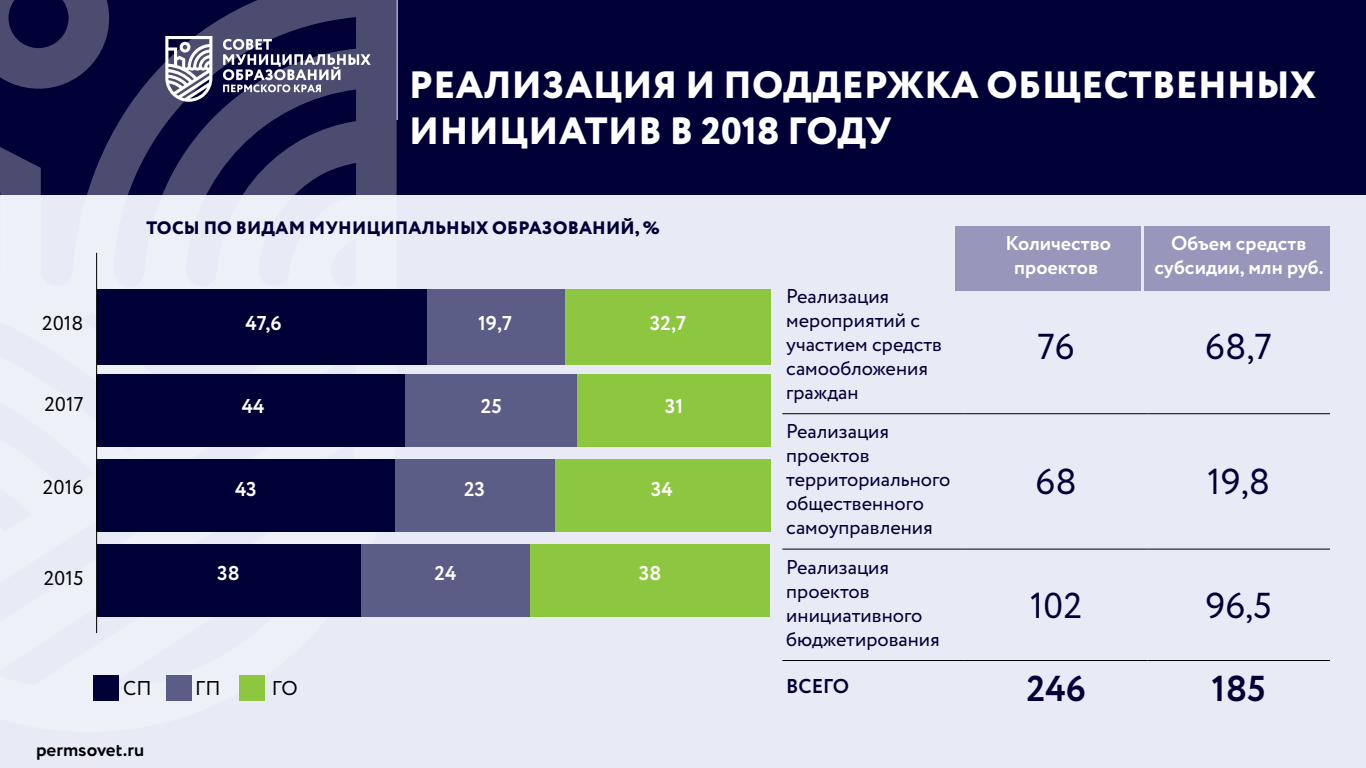
<style>
.page{position:relative;width:1366px;height:768px;background:#fff}
.page>*{position:absolute;margin:0;border:0;box-sizing:border-box;transform-origin:0 0}
.t1{font:800 38px/45.6px "Circe";letter-spacing:.01em;color:#fff}
.t2{font:36px "Circe";color:#000036}
.t3{font:700 36px "Circe";color:#000036}
.t4{font:20px/24px "Circe";color:#000036}
.t5{font:700 20px/24px "Circe";color:#fff;text-align:center}
.t6{font:20px "Circe";color:#000}
.t7{font:700 20px "Circe";color:#000036}
.t8{font:700 19px "Circe";color:#000}
.t9{font:800 18px "Circe";letter-spacing:.01em;color:#000036}
</style>
<div class="page">
<div style="left:0;top:195px;width:1366px;height:573px;background:#e8eaf6"></div>
<div style="left:0;top:0;width:1366px;height:195px;background:#000036"></div>
<svg style="left:0;top:0;width:397px;height:701px"></svg>
<svg style="left:165px;top:36px;width:206px;height:66px"></svg>
<hr style="left:397px;top:0;width:1px;height:120px;background:#fff">
<div style="left:1144px;top:226px;width:186px;height:65px;background:#9896bb"></div>
<div style="left:955px;top:226px;width:185px;height:65px;background:#9896bb"></div>
<hr style="left:782px;top:413px;width:183px;height:1px;background:#000">
<hr style="left:965px;top:413px;width:182px;height:1px;background:#000">
<hr style="left:1147px;top:413px;width:183px;height:1px;background:#000">
<hr style="left:782px;top:549px;width:183px;height:1px;background:#000">
<hr style="left:965px;top:549px;width:182px;height:1px;background:#000">
<hr style="left:1147px;top:549px;width:183px;height:1px;background:#000">
<hr style="left:782px;top:660px;width:183px;height:1px;background:#000">
<hr style="left:965px;top:660px;width:182px;height:1px;background:#000">
<hr style="left:1147px;top:660px;width:183px;height:1px;background:#000">
<div style="left:97px;top:289px;width:331px;height:75px;background:#000036"></div>
<div style="left:97px;top:374px;width:308px;height:73px;background:#000036"></div>
<div style="left:97px;top:459px;width:298px;height:73px;background:#000036"></div>
<div style="left:97px;top:545px;width:264px;height:72px;background:#000036"></div>
<div style="left:428px;top:289px;width:137px;height:75px;background:#5b5d86"></div>
<div style="left:405px;top:374px;width:172px;height:73px;background:#5b5d86"></div>
<div style="left:395px;top:459px;width:160px;height:73px;background:#5b5d86"></div>
<div style="left:361px;top:545px;width:169px;height:72px;background:#5b5d86"></div>
<div style="left:565px;top:289px;width:205px;height:75px;background:#8dc63f"></div>
<div style="left:577px;top:374px;width:193px;height:73px;background:#8dc63f"></div>
<div style="left:555px;top:459px;width:215px;height:73px;background:#8dc63f"></div>
<div style="left:530px;top:545px;width:240px;height:72px;background:#8dc63f"></div>
<hr style="left:96px;top:253px;width:1px;height:380px;background:#000">
<div style="left:93px;top:675px;width:25px;height:25px;background:#000036"></div>
<div style="left:166px;top:675px;width:25px;height:25px;background:#5b5d86"></div>
<div style="left:239px;top:675px;width:25px;height:25px;background:#8dc63f"></div>
<h1 class="t1" style="left:409px;top:65px;width:908px">РЕАЛИЗАЦИЯ И ПОДДЕРЖКА ОБЩЕСТВЕННЫХ<br>ИНИЦИАТИВ В 2018 ГОДУ</h1>
<p class="t9" style="left:147px;top:216px;width:515px">ТОСЫ ПО ВИДАМ МУНИЦИПАЛЬНЫХ ОБРАЗОВАНИЙ, %</p>
<p class="t6" style="left:42px;top:310px;width:43px">2018</p>
<p class="t5" style="left:245px;top:312px;width:38px">47,6</p>
<p class="t5" style="left:478px;top:312px;width:35px">19,7</p>
<p class="t5" style="left:650px;top:312px;width:38px">32,7</p>
<p class="t6" style="left:44px;top:391px;width:41px">2017</p>
<p class="t5" style="left:242px;top:395px;width:24px">44</p>
<p class="t5" style="left:481px;top:395px;width:22px">25</p>
<p class="t5" style="left:665px;top:395px;width:20px">31</p>
<p class="t6" style="left:43px;top:474px;width:42px">2016</p>
<p class="t5" style="left:235px;top:478px;width:23px">43</p>
<p class="t5" style="left:464px;top:478px;width:23px">23</p>
<p class="t5" style="left:651px;top:478px;width:23px">34</p>
<p class="t6" style="left:44px;top:565px;width:41px">2015</p>
<p class="t5" style="left:217px;top:562px;width:24px">38</p>
<p class="t5" style="left:435px;top:562px;width:23px">24</p>
<p class="t5" style="left:639px;top:562px;width:24px">38</p>
<p class="t6" style="left:123px;top:675px;width:30px">СП</p>
<p class="t6" style="left:195px;top:675px;width:27px">ГП</p>
<p class="t6" style="left:272px;top:675px;width:27px">ГО</p>
<p class="t8" style="left:36px;top:737px;width:110px">permsovet.ru</p>
<p class="t4" style="left:786px;top:285px;width:157px">Реализация мероприятий с участием средств самообложения граждан</p>
<p class="t4" style="left:786px;top:420px;width:166px">Реализация проектов территориального общественного самоуправления</p>
<p class="t4" style="left:786px;top:555px;width:155px">Реализация проектов инициативного бюджетирования</p>
<p class="t5" style="left:1006px;top:232px;width:107px">Количество проектов</p>
<p class="t5" style="left:1154px;top:232px;width:171px">Объем средств субсидии, млн руб.</p>
<h2 class="t2" style="left:1037px;top:323px;width:39px">76</h2>
<h2 class="t2" style="left:1205px;top:323px;width:68px">68,7</h2>
<h2 class="t2" style="left:1035px;top:458px;width:43px">68</h2>
<h2 class="t2" style="left:1207px;top:458px;width:64px">19,8</h2>
<h2 class="t2" style="left:1030px;top:582px;width:54px">102</h2>
<h2 class="t2" style="left:1206px;top:582px;width:68px">96,5</h2>
<p class="t7" style="left:786px;top:673px;width:64px">ВСЕГО</p>
<h2 class="t3" style="left:1026px;top:665px;width:61px">246</h2>
<h2 class="t3" style="left:1212px;top:665px;width:56px">185</h2>
</div>
